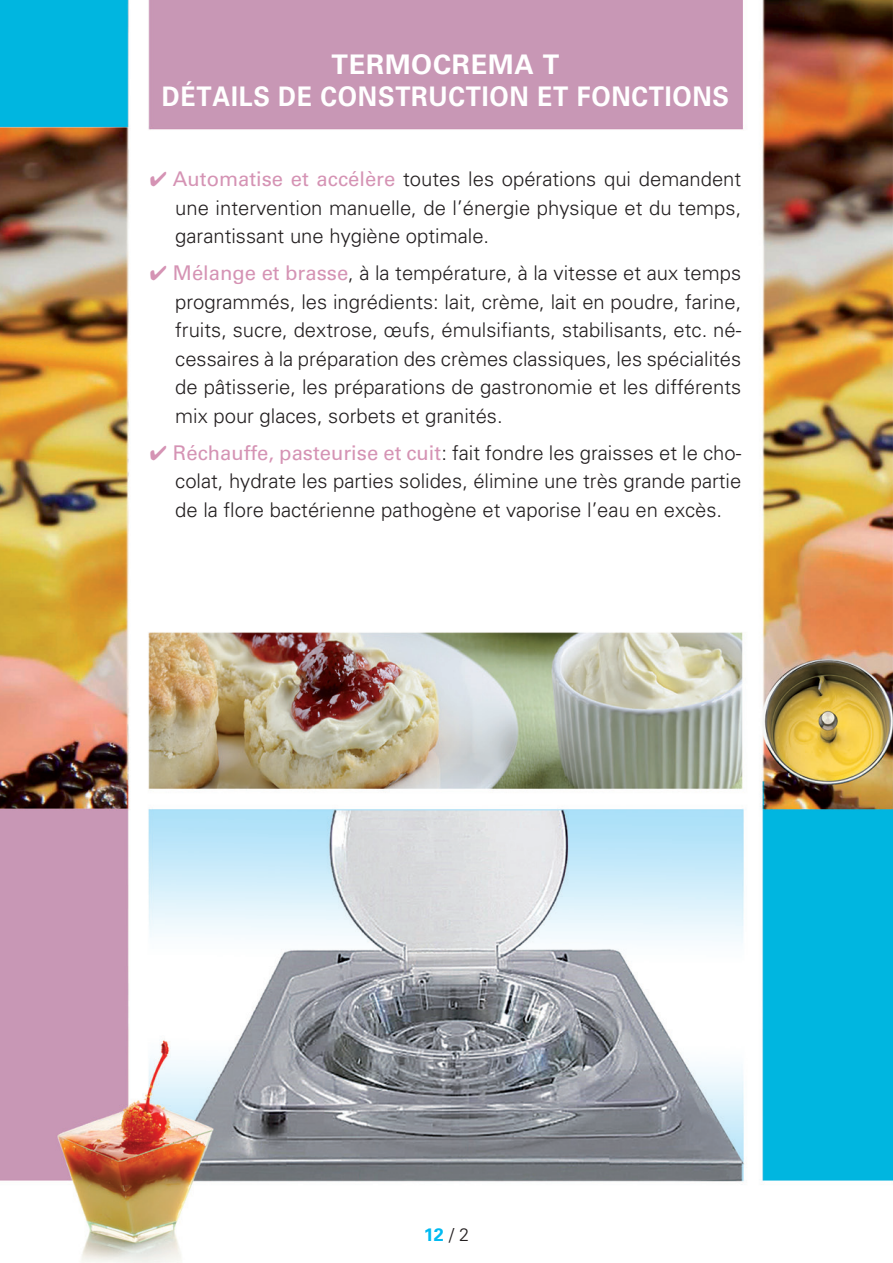
<style>
.page{position:relative;width:893px;height:1263px;background:#fff}
.page>*{position:absolute;margin:0;border:0;box-sizing:border-box;transform-origin:0 0}
.t1{font:700 27px "Univers";letter-spacing:.03em;color:#fff;scale:.92 1}
.t2{font:700 27px "Univers";letter-spacing:.03em;color:#fff}
.t3{font:300 20.25px/28.5px "Univers";color:#231f20;text-align:justify}
.t4{font:700 18px "Univers";color:#00baf1}
.s1{color:#d593b4}
.s2{font-weight:400;color:#d593b4}
.s3{font-weight:300;color:#231f20}
</style>
<div class="page">
<img style="left:0;top:0;width:893px;height:1263px">
<p class="t2" style="left:332px;top:49px;width:229px">TERMOCREMA T</p>
<p class="t1" style="left:162px;top:80px;width:618px">DÉTAILS DE CONSTRUCTION ET FONCTIONS</p>
<p class="t3" style="left:175px;top:165px;width:568px;text-indent:-26px"><span class="s1">✔</span> <span class="s2">Automatise et accélère</span> toutes les opérations qui demandent une intervention manuelle, de l’énergie physique et du temps, garantissant une hygiène optimale.</p>
<p class="t3" style="left:175px;top:259px;width:568px;text-indent:-26px"><span class="s1">✔</span> <span class="s2">Mélange et brasse</span>, à la température, à la vitesse et aux temps programmés, les ingrédients: lait, crème, lait en poudre, farine, fruits, sucre, dextrose, œufs, émulsifiants, stabilisants, etc. né&shy;cessaires à la préparation des crèmes classiques, les spécialités de pâtisserie, les préparations de gastronomie et les différents mix pour glaces, sorbets et granités.</p>
<p class="t3" style="left:175px;top:438px;width:568px;text-indent:-26px"><span class="s1">✔</span> <span class="s2">Réchauffe, pasteurise et cuit</span>: fait fondre les graisses et le cho&shy;colat, hydrate les parties solides, élimine une très grande partie de la flore bactérienne pathogène et vaporise l’eau en excès.</p>
<p class="t4" style="left:424px;top:1224px;width:47px">12 <span class="s3">/ 2</span></p>
</div>
